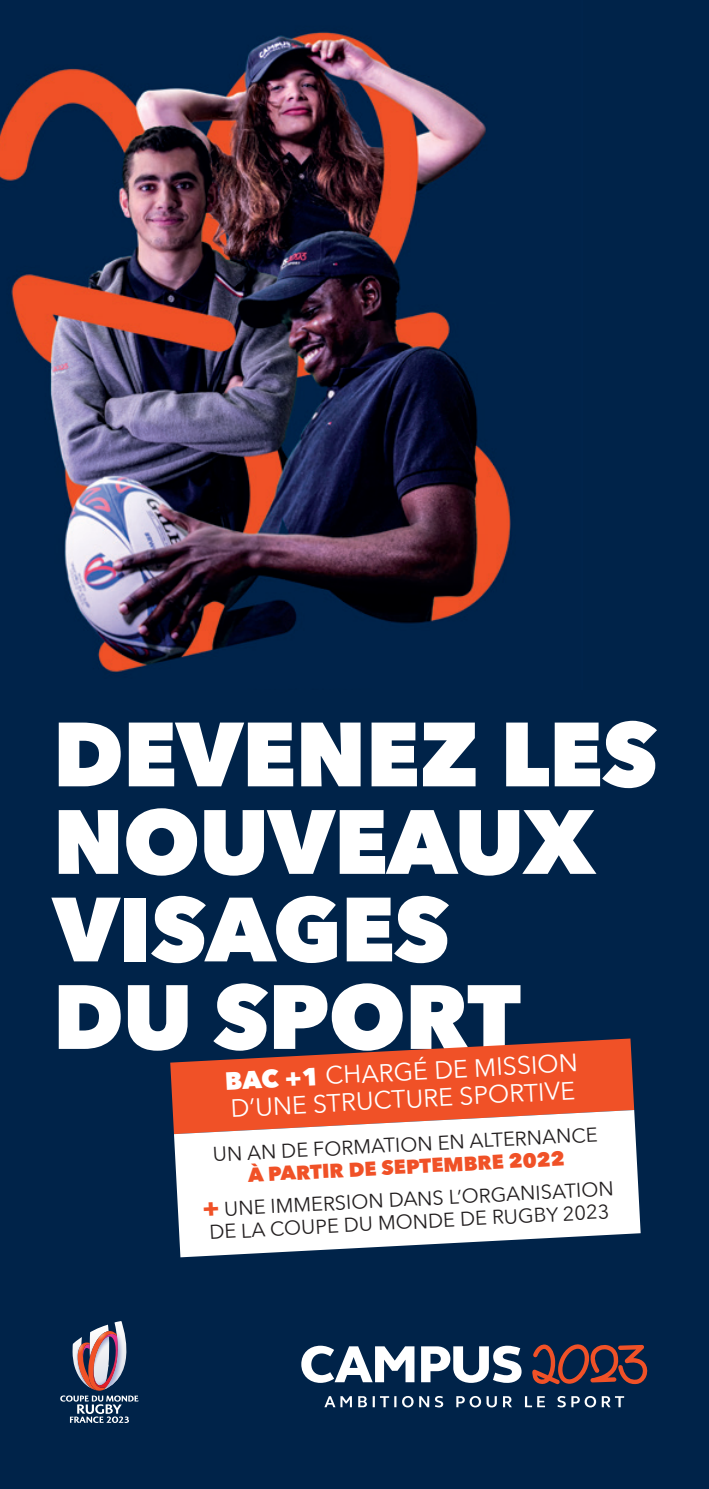
<style>
.page{position:relative;width:709px;height:1489px;background:#fff}
.page>*{position:absolute;margin:0;border:0;box-sizing:border-box;transform-origin:0 0}
.t1{font:800 90px/87.5px "Avenir Next";letter-spacing:-.01em;color:#fff}
.t2{font:25px/27.5px "Avenir Next";color:#fff}
.t3{font:20px/32.5px "Avenir Next";color:#231f20;text-align:center}
.s1{font-weight:800}
.s2{font-weight:800;color:#f05127}
.s3{font-weight:800;font-size:25px;color:#f05127}
</style>
<div class="page">
<div style="left:0;top:0;width:709px;height:1488px;background:#002349"></div>
<img style="left:0;top:32px;width:511px;height:640px">
<svg style="left:60px;top:1321px;width:79px;height:101px"></svg>
<svg style="left:324px;top:1396px;width:300px;height:11px"></svg>
<svg style="left:301px;top:1345px;width:220px;height:37px"></svg>
<svg style="left:532px;top:1344px;width:116px;height:40px"></svg>
<svg style="left:170px;top:1038px;width:464px;height:96px;fill:#f05127"></svg>
<svg style="left:174px;top:1109px;width:466px;height:148px;background:#e6dcdc"></svg>
<h1 class="t1" style="left:53px;top:710px;width:606px">DEVENEZ LES<br>NOUVEAUX<br>VISAGES<br>DU SPORT</h1>
<p class="t2" style="left:224px;top:1066px;width:354px;rotate:-3deg"><span class="s1">BAC +1</span> CHARGÉ DE MISSION<br>D’UNE STRUCTURE SPORTIVE</p>
<p class="t3" style="left:212px;top:1137px;width:387px;rotate:-3deg">UN AN DE FORMATION EN ALTERNANCE</p>
<p class="t3" style="left:200px;top:1160px;width:413px;rotate:-3deg"><span class="s2">À PARTIR DE SEPTEMBRE 2022<br></span><span class="s3">+</span> UNE IMMERSION DANS L’ORGANISATION</p>
<p class="t3" style="left:208px;top:1214px;width:402px;rotate:-3deg">DE LA COUPE DU MONDE DE RUGBY 2023</p>
</div>
